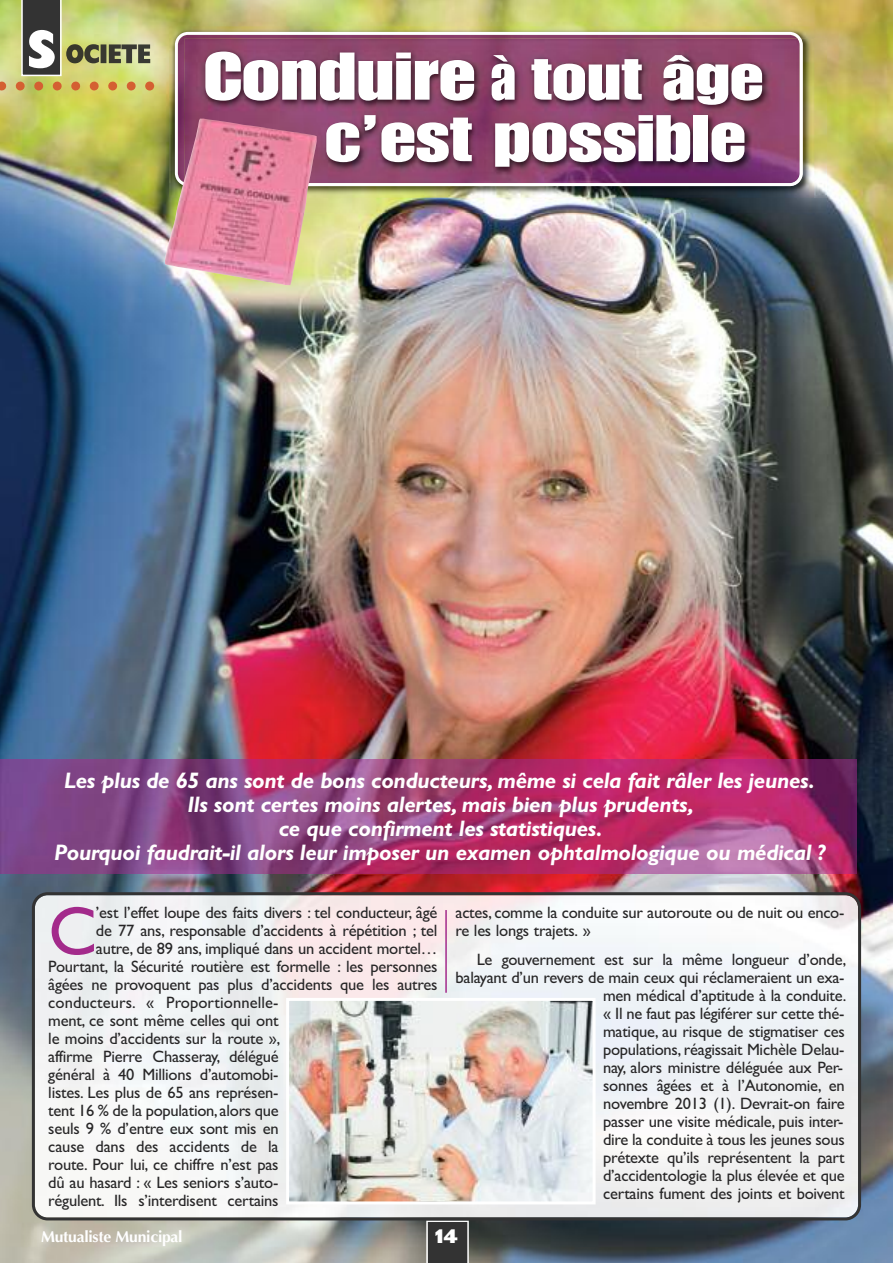
<style>
.page{position:relative;width:893px;height:1263px;background:#fff}
.page>*{position:absolute;margin:0;border:0;box-sizing:border-box;transform-origin:0 0}
.t1{font:68.85px "Gill Sans";color:#a32a8b}
.t2{font:66px "Impact";color:#fff;scale:1.25 1}
.t3{font:64.5px "Impact";color:#fff;scale:1.25 1}
.t4{font:54px "Gill Sans Extra Bold Display";color:#fff}
.t5{font:italic 700 22.5px/24px "Gill Sans";letter-spacing:-.015em;color:#fff;text-align:center}
.t6{font:19.5px "Gill Sans Extra Bold Display";color:#fff}
.t7{font:16.5px/18px "Gill Sans";letter-spacing:-.015em;color:#272627}
.t8{font:16.5px "Gill Sans";letter-spacing:.005em;color:#272627}
.t9{font:700 15.75px "Optima";letter-spacing:-.015em;color:#fff}
.s1{font-size:60px}
</style>
<div class="page">
<img style="left:0;top:0;width:893px;height:1263px">
<svg style="left:426px;top:1220px;width:43px;height:43px;background:#474747"></svg>
<svg style="left:21px;top:0;width:41px;height:76px;background:#484846"></svg>
<img style="left:66px;top:44px;width:84px;height:19px">
<svg style="left:0;top:82px;width:154px;height:9px"></svg>
<svg style="left:32px;top:892px;width:829px;height:328px"></svg>
<hr style="left:445px;top:910px;width:2px;height:83px;background:#a32a8b">
<img style="left:169px;top:26px;width:645px;height:171px">
<svg style="left:175px;top:32px;width:628px;height:87px"></svg>
<img style="left:317px;top:197px;width:509px;height:16px">
<img style="left:814px;top:39px;width:12px;height:158px">
<img style="left:317px;top:39px;width:486px;height:147px">
<img style="left:184px;top:39px;width:616px;height:144px">
<img style="left:0;top:759px;width:857px;height:115px">
<img style="left:165px;top:119px;width:152px;height:166px">
<img style="left:290px;top:1002px;width:302px;height:198px">
<div style="left:286px;top:998px;width:310px;height:206px;border:3px solid #fff"></div>
<h3 class="t4" style="left:28px;top:30px;width:30px">S</h3>
<h2 class="t2" style="left:204px;top:53px;width:449px">Conduire <span class="s1">à tout âge</span></h2>
<h3 class="t3" style="left:325px;top:115px;width:338px">c’est possible</h3>
<p class="t5" style="left:54px;top:770px;width:773px">Les plus de 65 ans sont de bons conducteurs, même si cela fait râler les jeunes.<br>Ils sont certes moins alertes, mais bien plus prudents,<br>ce que confirment les statistiques.<br>Pourquoi faudrait-il alors leur imposer un examen ophtalmologique ou médical ?</p>
<h1 class="t1" style="left:48px;top:890px;width:50px">C</h1>
<p class="t7" style="left:96px;top:904px;width:343px">’est l’effet loupe des faits divers : tel conducteur, âgé</p>
<p class="t7" style="left:96px;top:922px;width:343px">de 77 ans, responsable d’accidents à répétition ; tel</p>
<p class="t7" style="left:96px;top:940px;width:343px">autre, de 89 ans, impliqué dans un accident mortel…</p>
<p class="t7" style="left:48px;top:958px;width:391px">Pourtant, la Sécurité routière est formelle : les personnes</p>
<p class="t7" style="left:48px;top:976px;width:391px">âgées ne provoquent pas plus d’accidents que les autres</p>
<p class="t8" style="left:48px;top:993px;width:232px">conducteurs. « Proportionnelle-</p>
<p class="t7" style="left:48px;top:1012px;width:232px">ment, ce sont même celles qui ont</p>
<p class="t7" style="left:48px;top:1030px;width:233px">le moins d’accidents sur la route »,</p>
<p class="t7" style="left:48px;top:1048px;width:232px">affirme Pierre Chasseray, délégué</p>
<p class="t7" style="left:48px;top:1066px;width:232px">général à 40 Millions d’automobi-</p>
<p class="t7" style="left:48px;top:1084px;width:232px">listes. Les plus de 65 ans représen-</p>
<p class="t7" style="left:48px;top:1102px;width:232px">tent 16 % de la population, alors que</p>
<p class="t7" style="left:48px;top:1120px;width:232px">seuls 9 % d’entre eux sont mis en</p>
<p class="t7" style="left:48px;top:1138px;width:232px">cause dans des accidents de la</p>
<p class="t7" style="left:48px;top:1156px;width:232px">route. Pour lui, ce chiffre n’est pas</p>
<p class="t7" style="left:48px;top:1174px;width:232px">dû au hasard : « Les seniors s’auto-</p>
<p class="t7" style="left:48px;top:1192px;width:232px">régulent. Ils s’interdisent certains</p>
<p class="t7" style="left:456px;top:904px;width:390px">actes, comme la conduite sur autoroute ou de nuit ou enco&shy;re les longs trajets. »</p>
<p class="t7" style="left:456px;top:950px;width:392px;text-align:right">Le gouvernement est sur la même longueur d’onde, balayant d’un revers de main ceux qui réclameraient un exa&shy;men médical d’aptitude à la conduite.<br>« Il ne faut pas légiférer sur cette thé-<br>matique, au risque de stigmatiser ces<br>populations, réagissait Michèle Delau-<br>nay, alors ministre déléguée aux Per-<br>sonnes âgées et à l’Autonomie, en<br>novembre 2013 (1). Devrait-on faire<br>passer une visite médicale, puis inter-<br>dire la conduite à tous les jeunes sous<br>prétexte qu’ils représentent la part<br>d’accidentologie la plus élevée et que<br>certains fument des joints et boivent</p>
<p class="t9" style="left:41px;top:1228px;width:143px">Mutualiste Municipal</p>
<p class="t6" style="left:435px;top:1229px;width:25px">14</p>
</div>
